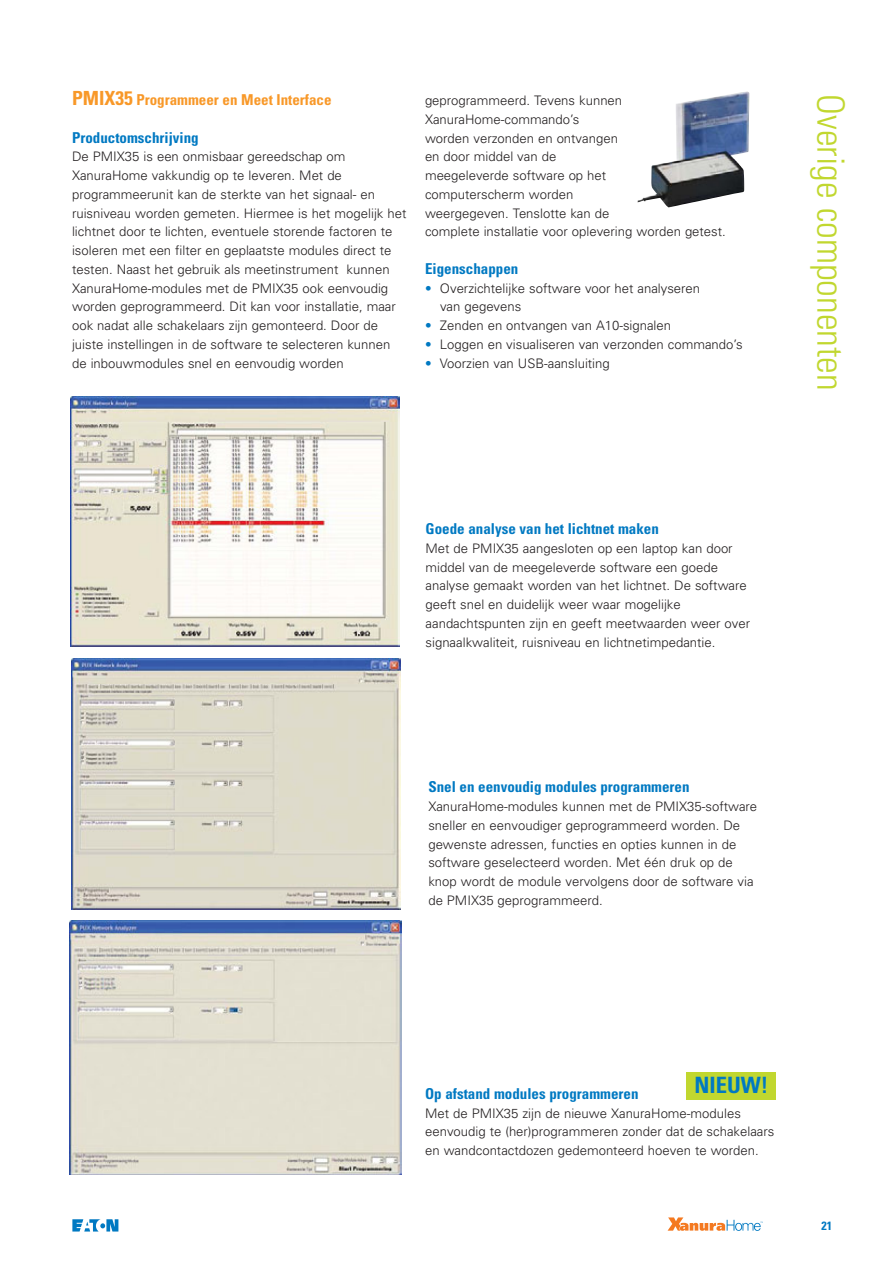
<style>
.page{position:relative;width:893px;height:1263px;background:#fff}
.page>*{position:absolute;margin:0;border:0;box-sizing:border-box;transform-origin:0 0}
.t1{font:300 condensed 37.5px "Univers";color:#c1d72f}
.t2{font:700 condensed 22.5px "Univers";color:#0079c2}
.t3{font:700 condensed 15px "Univers";color:#0079c2}
.t4{font:700 condensed 15px "Univers";color:#f89828}
.t5{font:300 13.2px/18.8px "Univers";color:#231f20}
.t6{font:700 condensed 12px "Univers";color:#0079c2}
.s1{font-size:19.5px}
.s2{color:#0079c2}
</style>
<div class="page">
<svg style="left:668px;top:1217px;width:95px;height:14px"></svg>
<svg style="left:72px;top:1219px;width:46px;height:12px"></svg>
<img style="left:638px;top:91px;width:111px;height:116px">
<img style="left:70px;top:920px;width:331px;height:255px">
<div style="left:686px;top:1072px;width:89px;height:27px;background:#c1d72f"></div>
<img style="left:70px;top:396px;width:330px;height:251px">
<img style="left:71px;top:659px;width:329px;height:250px">
<p class="t4" style="left:72px;top:94px;width:261px"><span class="s1">PMIX35</span> Programmeer en Meet Interface</p>
<p class="t3" style="left:72px;top:132px;width:128px">Productomschrijving</p>
<p class="t5" style="left:72px;top:148px;width:336px">De PMIX35 is een onmisbaar gereedschap om XanuraHome vakkundig op te leveren. Met de programmeerunit kan de sterkte van het signaal- en ruisniveau worden gemeten. Hiermee is het mogelijk het lichtnet door te lichten, eventuele storende factoren te isoleren met een filter en geplaatste modules direct te testen. Naast het gebruik als meetinstrument kunnen XanuraHome-modules met de PMIX35 ook eenvoudig worden geprogrammeerd. Dit kan voor installatie, maar ook nadat alle schakelaars zijn gemonteerd. Door de juiste instellingen in de software te selecteren kunnen de inbouwmodules snel en eenvoudig worden</p>
<p class="t5" style="left:425px;top:92px;width:302px">geprogrammeerd. Tevens kunnen<br>XanuraHome-commando’s<br>worden verzonden en ontvangen<br>en door middel van de<br>meegeleverde software op het<br>computerscherm worden<br>weergegeven. Tenslotte kan de<br>complete installatie voor oplevering worden getest.</p>
<p class="t3" style="left:425px;top:263px;width:95px">Eigenschappen</p>
<p class="t5" style="left:440px;top:280px;width:262px;text-indent:-15px"><span class="s2">•</span> Overzichtelijke software voor het analyseren van gegevens</p>
<p class="t5" style="left:425px;top:317px;width:248px"><span class="s2">•</span> Zenden en ontvangen van A10-signalen</p>
<p class="t5" style="left:425px;top:336px;width:319px"><span class="s2">•</span> Loggen en visualiseren van verzonden commando’s</p>
<p class="t5" style="left:425px;top:355px;width:186px"><span class="s2">•</span> Voorzien van USB-aansluiting</p>
<h1 class="t1" style="left:844px;top:94px;width:298px;rotate:90deg">Overige componenten</h1>
<p class="t3" style="left:426px;top:523px;width:235px">Goede analyse van het lichtnet maken</p>
<p class="t5" style="left:426px;top:540px;width:326px">Met de PMIX35 aangesloten op een laptop kan door middel van de meegeleverde software een goede analyse gemaakt worden van het lichtnet. De software geeft snel en duidelijk weer waar mogelijke aandachtspunten zijn en geeft meetwaarden weer over signaalkwaliteit, ruisniveau en lichtnetimpedantie.</p>
<p class="t3" style="left:428px;top:782px;width:263px">Snel en eenvoudig modules programmeren</p>
<p class="t5" style="left:428px;top:798px;width:330px">XanuraHome-modules kunnen met de PMIX35-software sneller en eenvoudiger geprogrammeerd worden. De gewenste adressen, functies en opties kunnen in de software geselecteerd worden. Met één druk op de knop wordt de module vervolgens door de software via de PMIX35 geprogrammeerd.</p>
<h2 class="t2" style="left:695px;top:1076px;width:75px">NIEUW!</h2>
<p class="t3" style="left:425px;top:1088px;width:215px">Op afstand modules programmeren</p>
<p class="t5" style="left:425px;top:1105px;width:351px">Met de PMIX35 zijn de nieuwe XanuraHome-modules eenvoudig te (her)programmeren zonder dat de schakelaars en wandcontactdozen gedemonteerd hoeven te worden.</p>
<p class="t6" style="left:821px;top:1221px;width:12px">21</p>
</div>
